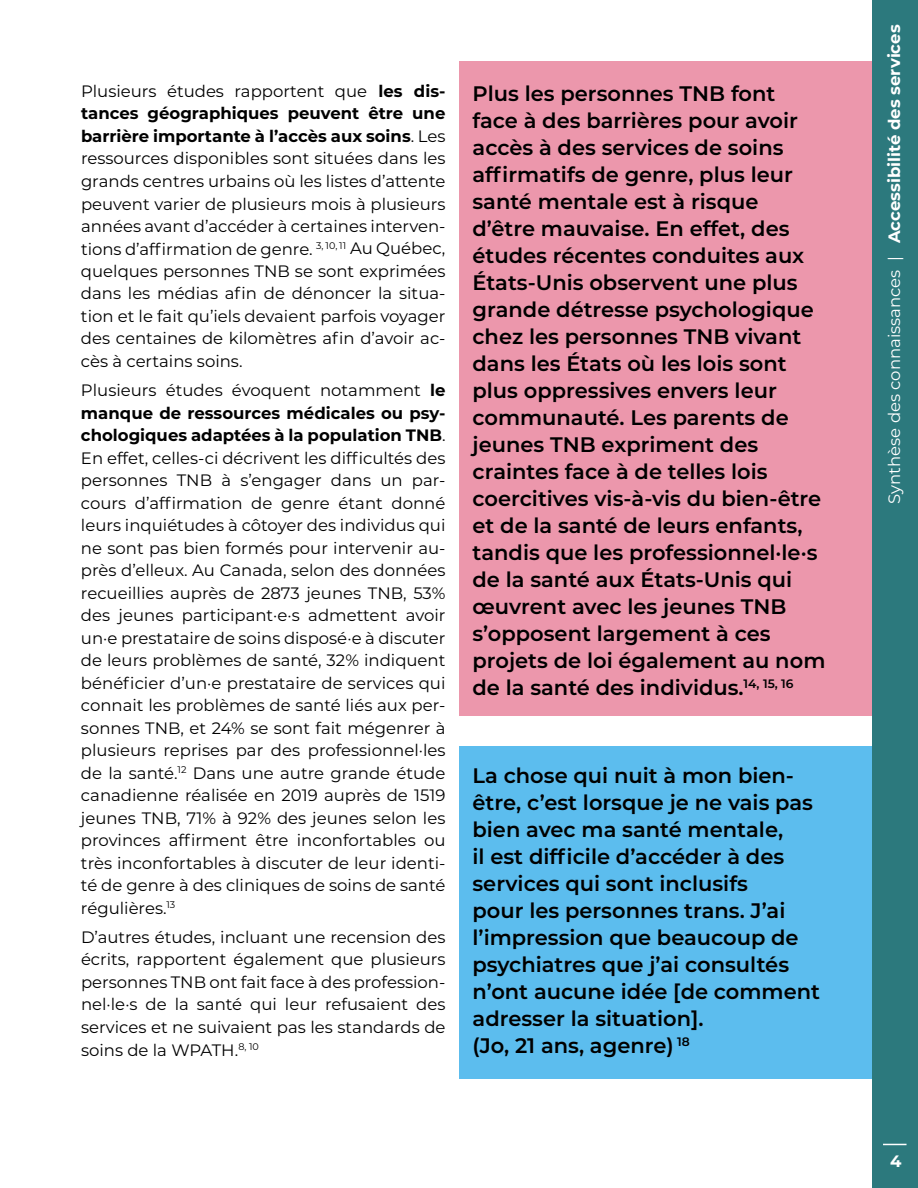
<style>
.page{position:relative;width:918px;height:1188px;background:#fff}
.page>*{position:absolute;margin:0;border:0;box-sizing:border-box;transform-origin:0 0}
.t1{font:600 21px/27px "Montserrat";color:#000}
.t2{font:16.5px/22.5px "Montserrat";color:#000;text-align:justify}
.t3{font:16.5px "Montserrat";color:#fff}
.t4{font:100 16.5px "Montserrat";color:#fff}
.s1{font-weight:700}
</style>
<div class="page">
<div style="left:872px;top:0;width:46px;height:1188px;background:#2c797d"></div>
<svg style="left:883px;top:1144px;width:24px;height:1px"></svg>
<div style="left:459px;top:746px;width:413px;height:333px;background:#5cbdee"></div>
<div style="left:459px;top:62px;width:413px;height:654px;background:#ec97ac"></div>
<p class="t2" style="left:81px;top:79px;width:366px">Plusieurs études rapportent que <span class="s1">les dis&shy;tances géographiques peuvent être une barrière importante à l’accès aux soins</span>. Les ressources disponibles sont situées dans les grands centres urbains où les listes d’attente peuvent varier de plusieurs mois à plusieurs années avant d’accéder à certaines interven&shy;tions d’affirmation de genre. <sup>3,</sup> <sup>10,</sup> <sup>11</sup> Au Québec, quelques personnes TNB se sont exprimées dans les médias afin de dénoncer la situa&shy;tion et le fait qu’iels devaient parfois voyager des centaines de kilomètres afin d’avoir ac&shy;cès à certains soins.</p>
<p class="t2" style="left:81px;top:379px;width:366px">Plusieurs études évoquent notamment <span class="s1">le manque de ressources médicales ou psy&shy;chologiques adaptées à la population TNB</span>.<br>En effet, celles-ci décrivent les difficultés des personnes TNB à s’engager dans un par&shy;cours d’affirmation de genre étant donné leurs inquiétudes à côtoyer des individus qui ne sont pas bien formés pour intervenir au&shy;près d’elleux. Au Canada, selon des données recueillies auprès de 2873 jeunes TNB, 53% des jeunes participant·e·s admettent avoir un·e prestataire de soins disposé·e à discuter de leurs problèmes de santé, 32% indiquent bénéficier d’un·e prestataire de services qui connait les problèmes de santé liés aux per&shy;sonnes TNB, et 24% se sont fait mégenrer à plusieurs reprises par des professionnel·les de la santé.<sup>12</sup> Dans une autre grande étude canadienne réalisée en 2019 auprès de 1519 jeunes TNB, 71% à 92% des jeunes selon les provinces affirment être inconfortables ou très inconfortables à discuter de leur identi&shy;té de genre à des cliniques de soins de santé régulières.<sup>13</sup></p>
<p class="t2" style="left:81px;top:925px;width:366px">D’autres études, incluant une recension des écrits, rapportent également que plusieurs personnes TNB ont fait face à des profession&shy;nel·le·s de la santé qui leur refusaient des services et ne suivaient pas les standards de soins de la WPATH.<sup>8,</sup> <sup>10</sup></p>
<p class="t1" style="left:472px;top:79px;width:354px">Plus les personnes TNB font face à des barrières pour avoir accès à des services de soins affirmatifs de genre, plus leur santé mentale est à risque d’être mauvaise. En effet, des études récentes conduites aux<br>États-Unis observent une plus grande détresse psychologique chez les personnes TNB vivant dans les États où les lois sont plus oppressives envers leur communauté. Les parents de jeunes TNB expriment des craintes face à de telles lois coercitives vis-à-vis du bien-être et de la santé de leurs enfants, tandis que les professionnel·le·s de la santé aux États-Unis qui œuvrent avec les jeunes TNB s’opposent largement à ces projets de loi également au nom de la santé des individus.<sup>14,</sup> <sup>15,</sup> <sup>16</sup></p>
<p class="t1" style="left:472px;top:761px;width:349px">La chose qui nuit à mon bien&shy;être, c’est lorsque je ne vais pas bien avec ma santé mentale,<br>il est difficile d’accéder à des services qui sont inclusifs<br>pour les personnes trans. J’ai l’impression que beaucoup de psychiatres que j’ai consultés n’ont aucune idée [de comment adresser la situation].<br>(Jo, 21 ans, agenre) <sup>18</sup></p>
<p class="t3" style="left:883px;top:504px;width:481px;rotate:-90deg">Synthèse des connaissances | <span class="s1">Accessibilité des services</span></p>
<p class="t4" style="left:890px;top:1150px;width:13px">4</p>
</div>
